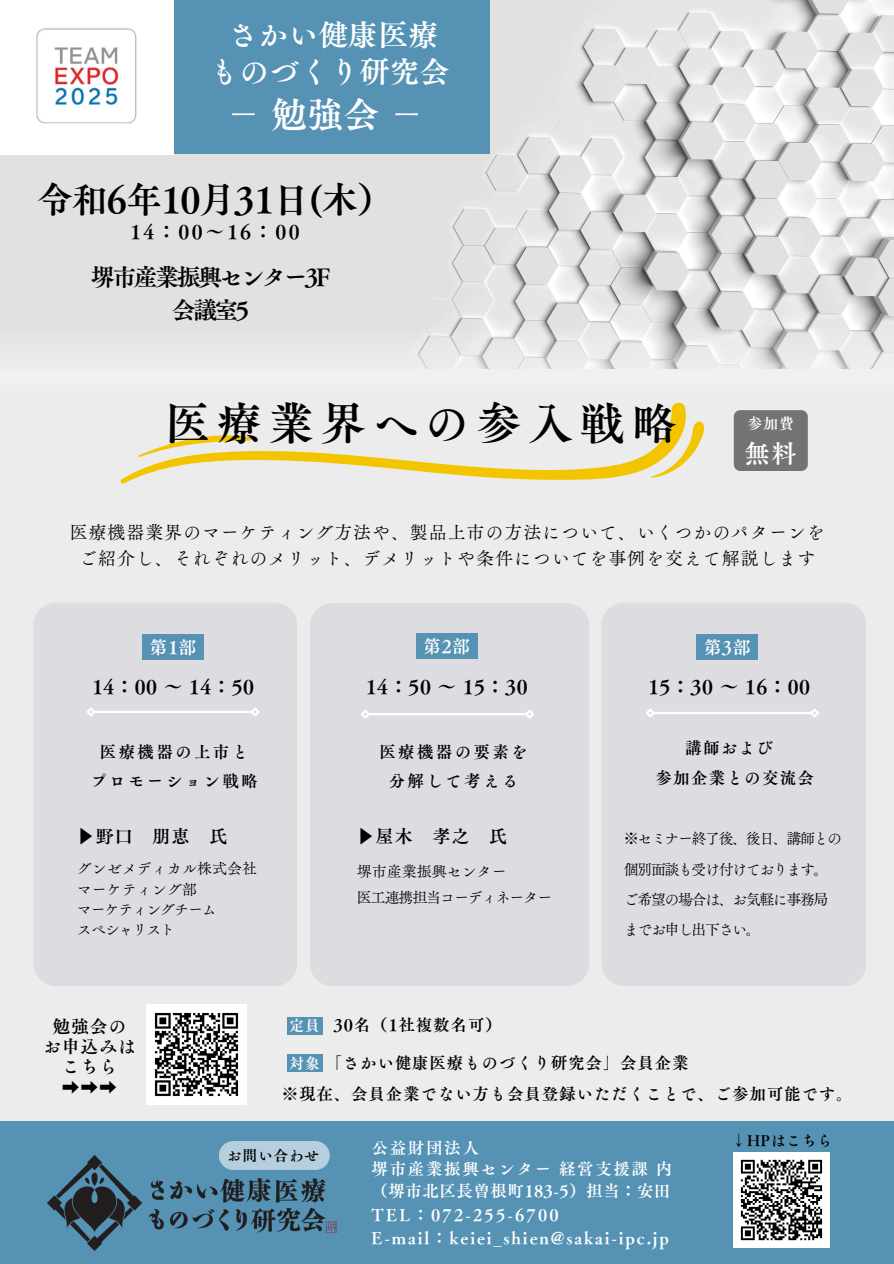
<style>
.page{position:relative;width:894px;height:1264px;background:#fff}
.page>*{position:absolute;margin:0;border:0;box-sizing:border-box;transform-origin:0 0}
.t1{font:45px "Canva Tsuku A Old Min Pr 6 N B";letter-spacing:.15em;color:#000}
.t2{font:36px "Canva Tsuku A Old Min Pr 6 N B";letter-spacing:-.025em;color:#000}
.t3{font:36px "Canva Tsuku A Old Min Pr 6 N B";color:#fff}
.t4{font:30px/37.2px "Canva Tsuku A Old Min Pr 6 N B";color:#fff;text-align:center}
.t5{font:25.5px "Canva Tsuku A Old Min Pr 6 N B";color:#fdfdfd}
.t6{font:24px/32.7px "Canva Tsuku A Old Min Pr 6 N B";letter-spacing:-.11em;color:#000;text-align:center}
.t7{font:19.5px "Canva Tsuku A Old Min Pr 6 N B";letter-spacing:.025em;color:#000}
.t8{font:18px/25.8px "Canva Tsuku A Old Min Pr 6 N R";letter-spacing:.05em;color:#000;text-align:center}
.t9{font:18px "Canva Tsuku A Old Min Pr 6 N B";letter-spacing:.05em;color:#000}
.t10{font:18px "Canva Tsuku A Old Min Pr 6 N B";letter-spacing:.025em;color:#fff}
.t11{font:17.85px/20.2px "Canva Tsuku A Old Min Pr 6 N B";letter-spacing:.05em;color:#000;text-align:center}
.t12{font:16.5px "Canva Tsuku A Old Min Pr 6 N B";letter-spacing:.05em;color:#000}
.t13{font:16.5px "Canva Tsuku A Old Min Pr 6 N B";letter-spacing:.11em;color:#fff}
.t14{font:16.5px "Canva Tsuku A Old Min Pr 6 N B";letter-spacing:.14em;color:#000}
.t15{font:16.5px "Canva Tsuku A Old Min Pr 6 N B";letter-spacing:.03em;color:#fff}
.t16{font:16.5px "Canva Tsuku A Old Min Pr 6 N B";letter-spacing:.13em;color:#fff}
.t17{font:16.5px "Canva Tsuku A Old Min Pr 6 N B";letter-spacing:.075em;color:#000}
.t18{font:15px/30.3px "Canva Tsuku A Old Min Pr 6 N R";letter-spacing:-.095em;color:#000}
.t19{font:15px "Canva Tsuku A Old Min Pr 6 N R";letter-spacing:-.075em;color:#000}
.t20{font:15px "Canva Tsuku A Old Min Pr 6 N R";color:#000}
.t21{font:15px "Canva Tsuku A Old Min Pr 6 N B";color:#fdfdfd}
.t22{font:15px "Canva Tsuku A Old Min Pr 6 N B";color:#fff}
.t23{font:14.85px "Canva Tsuku A Old Min Pr 6 N B";letter-spacing:.05em;color:#000}
.s1{font-size:15px;color:#fff}
</style>
<div class="page">
<div style="left:0;top:0;width:893px;height:1263px;background:#ececed"></div>
<div style="left:0;top:1121px;width:893px;height:142px;background:#5592b4"></div>
<div style="left:602px;top:603px;width:264px;height:383px;background:#dddde1"></div>
<div style="left:310px;top:603px;width:279px;height:382px;background:#dddde1"></div>
<img style="left:0;top:0;width:893px;height:325px">
<div style="left:219px;top:1141px;width:110px;height:14px;background:#b5cfde"></div>
<img style="left:733px;top:1152px;width:96px;height:95px">
<div style="left:34px;top:603px;width:263px;height:383px;background:#dddde1"></div>
<svg style="left:120px;top:402px;width:566px;height:82px"></svg>
<svg style="left:138px;top:431px;width:114px;height:26px"></svg>
<svg style="left:650px;top:421px;width:55px;height:57px"></svg>
<hr style="left:94px;top:710px;width:158px;height:3px;background:#fff">
<svg style="left:84px;top:705px;width:13px;height:13px"></svg>
<svg style="left:248px;top:705px;width:14px;height:13px"></svg>
<hr style="left:368px;top:713px;width:158px;height:2px;background:#fff">
<svg style="left:358px;top:707px;width:14px;height:13px"></svg>
<svg style="left:523px;top:707px;width:13px;height:13px"></svg>
<hr style="left:653px;top:712px;width:158px;height:2px;background:#fff">
<svg style="left:643px;top:706px;width:13px;height:13px"></svg>
<svg style="left:807px;top:706px;width:13px;height:13px"></svg>
<div style="left:173px;top:0;width:316px;height:154px;background:#5592b4"></div>
<div style="left:733px;top:410px;width:74px;height:61px;background:#737373;border-radius:6px"></div>
<svg style="left:0;top:325px;width:893px;height:44px"></svg>
<img style="left:0;top:0;width:173px;height:154px">
<img style="left:48px;top:1155px;width:288px;height:94px">
<img style="left:147px;top:1004px;width:100px;height:100px">
<div style="left:142px;top:634px;width:62px;height:26px;background:#5592b4"></div>
<div style="left:416px;top:633px;width:61px;height:25px;background:#5592b4"></div>
<div style="left:696px;top:634px;width:62px;height:26px;background:#5592b4"></div>
<div style="left:287px;top:1017px;width:35px;height:17px;background:#5592b4"></div>
<div style="left:287px;top:1054px;width:35px;height:17px;background:#5592b4"></div>
<p class="t4" style="left:209px;top:16px;width:241px">さかい健康医療ものづくり研究会</p>
<p class="t3" style="left:225px;top:96px;width:187px">－ 勉強会－</p>
<p class="t2" style="left:37px;top:182px;width:358px">令和6年10月 31日 (木）</p>
<p class="t7" style="left:130px;top:222px;width:171px">14：00～16：00</p>
<p class="t6" style="left:91px;top:261px;width:240px">堺市産業振興センター3F会議室5</p>
<h5 class="t1" style="left:165px;top:400px;width:512px">医療業界への参入戦略</h5>
<h3 class="t21" style="left:747px;top:415px;width:48px">参加費</h3>
<h2 class="t5" style="left:744px;top:440px;width:54px">無料</h2>
<p class="t8" style="left:70px;top:519px;width:756px">医療機器業界のマーケティング方法や、製品上市の方法について、いくつかのパターンをご紹介し、それぞれのメリット、デメリットや条件についてを事例を交えて解説します</p>
<h6 class="t10" style="left:149px;top:638px;width:48px">第1部</h6>
<h5 class="t10" style="left:423px;top:637px;width:48px">第2部</h5>
<p class="t10" style="left:703px;top:638px;width:48px">第3部</p>
<p class="t7" style="left:92px;top:676px;width:163px">14：00 ～ 14：50</p>
<p class="t7" style="left:366px;top:676px;width:163px">14：50 ～ 15：30</p>
<h5 class="t7" style="left:648px;top:677px;width:163px">15：30 ～ 16：00</h5>
<p class="t14" style="left:100px;top:743px;width:150px">医療機器の上市と</p>
<p class="t14" style="left:90px;top:772px;width:169px">プロモーション戦略</p>
<p class="t9" style="left:77px;top:827px;width:53px">▶野口</p>
<p class="t9" style="left:152px;top:827px;width:75px">朋恵 氏</p>
<p class="t20" style="left:77px;top:861px;width:181px">グンゼメディカル株式会社</p>
<p class="t20" style="left:77px;top:881px;width:121px">マーケティング部</p>
<p class="t19" style="left:77px;top:901px;width:141px">マーケティングチーム</p>
<p class="t19" style="left:77px;top:922px;width:100px">スペシャリスト</p>
<p class="t14" style="left:379px;top:743px;width:150px">医療機器の要素を</p>
<p class="t14" style="left:388px;top:772px;width:131px">分解して考える</p>
<p class="t9" style="left:357px;top:827px;width:150px">▶屋木 孝之 氏</p>
<p class="t20" style="left:357px;top:863px;width:151px">堺市産業振興センター</p>
<p class="t19" style="left:357px;top:889px;width:197px">医工連携担当コーディネーター</p>
<p class="t12" style="left:685px;top:739px;width:89px">講師および</p>
<p class="t17" style="left:655px;top:769px;width:160px">参加企業との交流会</p>
<p class="t18" style="left:623px;top:823px;width:220px">※セミナー終了後、後日、講師との個別面談も受け付けております。</p>
<p class="t18" style="left:623px;top:884px;width:206px">ご希望の場合は、お気軽に事務局</p>
<p class="t18" style="left:623px;top:914px;width:138px">までお申し出下さい。</p>
<p class="t12" style="left:333px;top:1016px;width:169px">30名（1社複数名可）</p>
<h5 class="t11" style="left:43px;top:1016px;width:94px">勉強会のお申込みはこちら➡➡➡</h5>
<p class="t22" style="left:289px;top:1018px;width:32px">定員</p>
<p class="t12" style="left:289px;top:1053px;width:401px"><span class="s1">対象</span>「さかい健康医療ものづくり研究会」会員企業</p>
<p class="t12" style="left:282px;top:1085px;width:572px">※現在、会員企業でない方も会員登録いただくことで、ご参加可能です。</p>
<h4 class="t23" style="left:227px;top:1147px;width:94px">お問い合わせ</h4>
<p class="t13" style="left:371px;top:1139px;width:107px">公益財団法人</p>
<h5 class="t13" style="left:371px;top:1160px;width:302px">堺市産業振興センター経営支援課内</h5>
<p class="t15" style="left:371px;top:1182px;width:296px">（堺市北区長曽根町183-5）担当：安田</p>
<p class="t16" style="left:371px;top:1206px;width:188px">TEL：072-255-6700</p>
<p class="t13" style="left:371px;top:1229px;width:299px">E-mail：keiei_shien@sakai-ipc.jp</p>
<p class="t23" style="left:731px;top:1132px;width:102px">↓HPはこちら</p>
</div>
